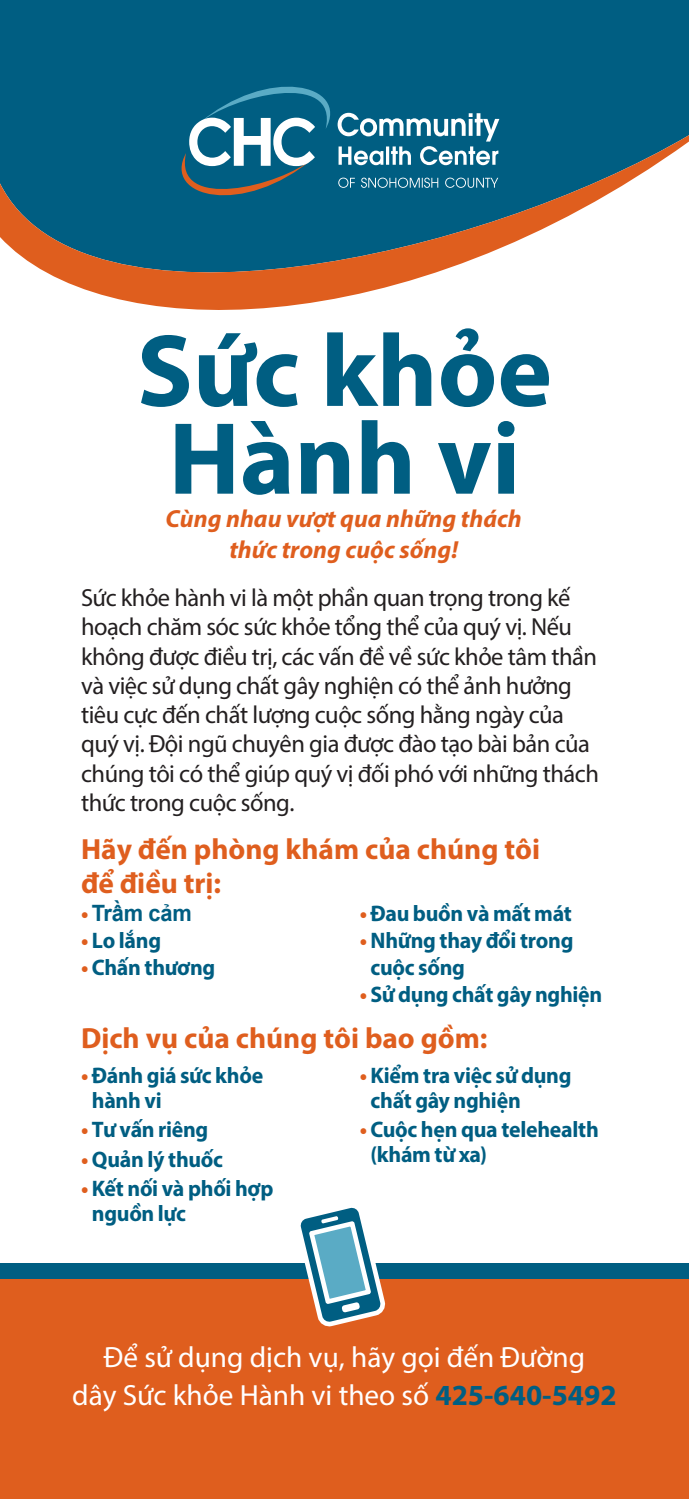
<style>
.page{position:relative;width:689px;height:1499px;background:#fff}
.page>*{position:absolute;margin:0;border:0;box-sizing:border-box;transform-origin:0 0}
.t1{font:700 103.5px/87.8px "Myriad Pro";color:#005e82;text-align:center}
.t2{font:29.25px/38.2px "Myriad Pro";color:#fff;text-align:center}
.t3{font:700 29.25px/33.8px "Myriad Pro";color:#df5e1e}
.t4{font:24.75px/29.2px "Myriad Pro";letter-spacing:-.02em;color:#231f20}
.t5{font:italic 700 24.75px/31.5px "Myriad Pro";color:#df5e1e;text-align:center}
.t6{font:700 22.5px/24.8px "Myriad Pro";letter-spacing:-.015em;color:#005e82}
.t7{font:700 22.5px "Arial";color:#005e82}
.s1{font-family:"Myriad Pro";color:#df5e1e}
.s2{color:#df5e1e}
.s3{font-weight:700;color:#005e82}
</style>
<div class="page">
<div style="left:0;top:1263px;width:688px;height:18px;background:#005e82"></div>
<div style="left:0;top:1279px;width:688px;height:219px;background:#df5e1e"></div>
<svg style="left:300px;top:1207px;width:86px;height:120px"></svg>
<div style="left:0;top:0;width:688px;height:135px;background:#005e82"></div>
<svg style="left:0;top:135px;width:688px;height:175px"></svg>
<svg style="left:161px;top:64px;width:338px;height:154px"></svg>
<p class="t1" style="left:137px;top:324px;width:416px">Sức khỏe<br>Hành vi</p>
<p class="t5" style="left:165px;top:502px;width:358px">Cùng nhau vượt qua những thách thức trong cuộc sống!</p>
<p class="t4" style="left:81px;top:583px;width:519px">Sức khỏe hành vi là một phần quan trọng trong kế hoạch chăm sóc sức khỏe tổng thể của quý vị. Nếu không được điều trị, các vấn đề về sức khỏe tâm thần và việc sử dụng chất gây nghiện có thể ảnh hưởng tiêu cực đến chất lượng cuộc sống hằng ngày của quý vị. Đội ngũ chuyên gia được đào tạo bài bản của chúng tôi có thể giúp quý vị đối phó với những thách thức trong cuộc sống.</p>
<p class="t3" style="left:81px;top:831px;width:460px">Hãy đến phòng khám của chúng tôi để điều trị:</p>
<p class="t7" style="left:81px;top:897px;width:112px"><span class="s1">•</span> Trầm cảm</p>
<p class="t6" style="left:81px;top:927px;width:82px"><span class="s2">•</span> Lo lắng</p>
<p class="t6" style="left:81px;top:954px;width:136px"><span class="s2">•</span> Chấn thương</p>
<p class="t6" style="left:359px;top:900px;width:214px"><span class="s2">•</span> Đau buồn và mất mát</p>
<p class="t6" style="left:370px;top:926px;width:204px;line-height:27px;text-indent:-11px"><span class="s2">•</span> Những thay đổi trong cuộc sống</p>
<p class="t6" style="left:359px;top:981px;width:244px"><span class="s2">•</span> Sử dụng chất gây nghiện</p>
<p class="t3" style="left:81px;top:1020px;width:408px">Dịch vụ của chúng tôi bao gồm:</p>
<p class="t6" style="left:370px;top:1062px;width:202px;text-indent:-11px"><span class="s2">•</span> Kiểm tra việc sử dụng chất gây nghiện</p>
<p class="t6" style="left:370px;top:1116px;width:230px;text-indent:-11px"><span class="s2">•</span> Cuộc hẹn qua telehealth (khám từ xa)</p>
<p class="t6" style="left:92px;top:1062px;width:173px;text-indent:-11px"><span class="s2">•</span> Đánh giá sức khỏe hành vi</p>
<p class="t6" style="left:81px;top:1116px;width:129px"><span class="s2">•</span> Tư vấn riêng</p>
<p class="t6" style="left:81px;top:1146px;width:143px"><span class="s2">•</span> Quản lý thuốc</p>
<p class="t6" style="left:92px;top:1175px;width:183px;text-indent:-11px"><span class="s2">•</span> Kết nối và phối hợp nguồn lực</p>
<p class="t2" style="left:72px;top:1337px;width:546px">Để sử dụng dịch vụ, hãy gọi đến Đường<br>dây Sức khỏe Hành vi theo số <span class="s3">425-640-5492</span></p>
</div>
